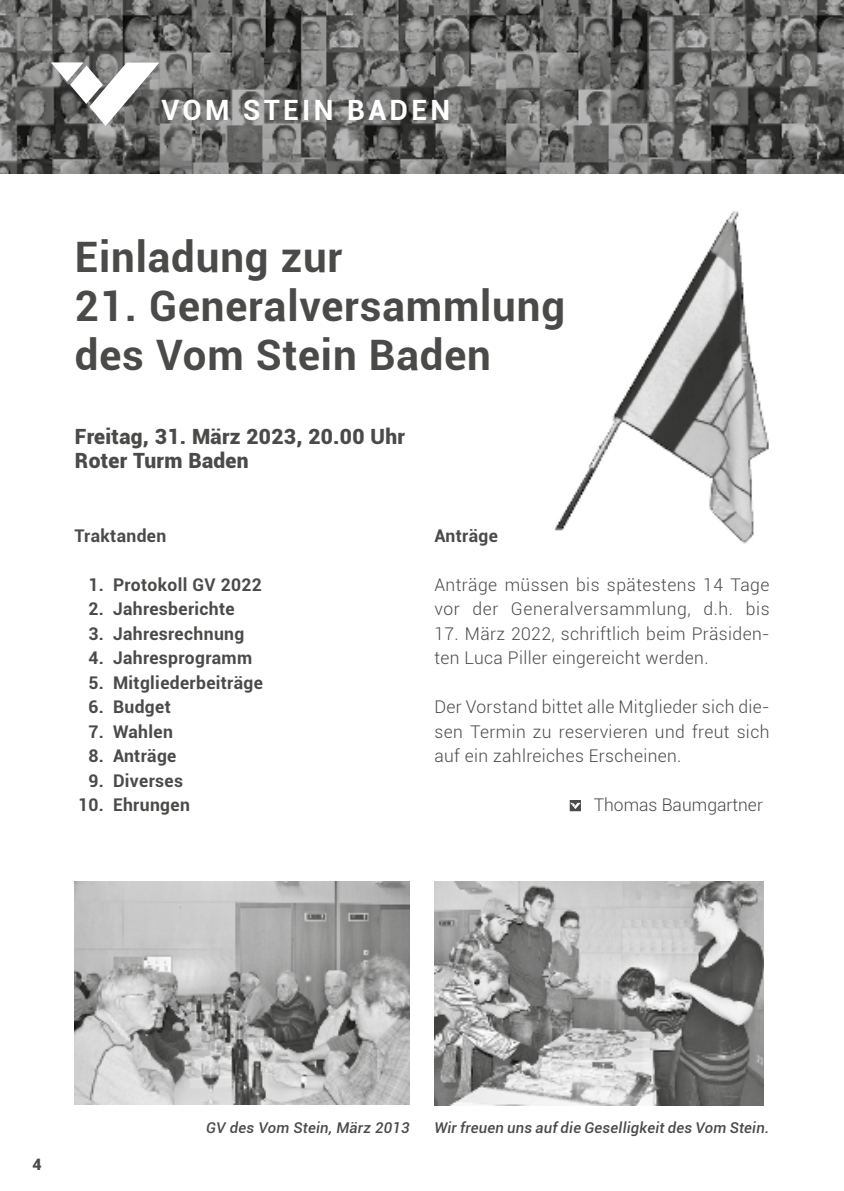
<style>
.page{position:relative;width:844px;height:1191px;background:#fff}
.page>*{position:absolute;margin:0;border:0;box-sizing:border-box;transform-origin:0 0}
.t1{font:700 42px/49px "Roboto";letter-spacing:.02em;color:#4a4a49}
.t2{font:700 28px "Roboto";letter-spacing:.12em;color:#fff}
.t3{font:900 21px/24.5px "Roboto";letter-spacing:.015em;color:#4a4a49}
.t4{font:300 17.5px/24.5px "Roboto";letter-spacing:.02em;color:#4a4a49}
.t5{font:700 17.5px "Roboto";letter-spacing:.02em;color:#4a4a49}
.t6{font:300 17.5px "Roboto";color:#4a4a49}
.t7{font:900 15.75px "Roboto";color:#4a4a49}
.t8{font:italic 500 14.88px "Roboto";letter-spacing:.015em;color:#4a4a49}
</style>
<div class="page">
<img style="left:555px;top:211px;width:214px;height:333px">
<svg style="left:569px;top:800px;width:11px;height:11px"></svg>
<img style="left:75px;top:881px;width:334px;height:223px">
<img style="left:434px;top:881px;width:329px;height:224px">
<img style="left:0;top:0;width:843px;height:174px">
<svg style="left:51px;top:62px;width:108px;height:64px"></svg>
<h2 class="t2" style="left:161px;top:94px;width:290px">VOM STEIN BADEN</h2>
<h1 class="t1" style="left:75px;top:236px;width:269px">Einladung zur</h1>
<h1 class="t1" style="left:75px;top:285px;width:491px">21. Generalversammlung des Vom Stein Baden</h1>
<p class="t3" style="left:75px;top:425px;width:331px">Freitag, 31. März 2023, 20.00 Uhr<br>Roter Turm Baden</p>
<p class="t5" style="left:74px;top:528px;width:93px">Traktanden</p>
<p class="t5" style="left:88px;top:577px;width:175px">1. Protokoll GV 2022</p>
<p class="t5" style="left:88px;top:601px;width:148px">2. Jahresberichte</p>
<p class="t5" style="left:88px;top:626px;width:157px">3. Jahresrechnung</p>
<p class="t5" style="left:88px;top:650px;width:165px">4. Jahresprogramm</p>
<p class="t5" style="left:88px;top:675px;width:176px">5. Mitgliederbeiträge</p>
<p class="t5" style="left:88px;top:699px;width:84px">6. Budget</p>
<p class="t5" style="left:88px;top:724px;width:86px">7. Wahlen</p>
<p class="t5" style="left:88px;top:748px;width:89px">8. Anträge</p>
<p class="t5" style="left:88px;top:773px;width:96px">9. Diverses</p>
<p class="t5" style="left:78px;top:797px;width:113px">10. Ehrungen</p>
<p class="t5" style="left:434px;top:528px;width:65px">Anträge</p>
<p class="t4" style="left:434px;top:573px;width:336px">Anträge müssen bis spätestens 14 Tage vor der Generalversammlung, d.h. bis</p>
<p class="t4" style="left:434px;top:622px;width:336px">17. März 2022, schriftlich beim Präsiden&shy;ten Luca Piller eingereicht werden.</p>
<p class="t4" style="left:434px;top:696px;width:336px;text-align:justify">Der Vorstand bittet alle Mitglieder sich die&shy;sen Termin zu reservieren und freut sich auf ein zahlreiches Erscheinen.</p>
<p class="t6" style="left:593px;top:797px;width:171px">Thomas Baumgartner</p>
<p class="t7" style="left:32px;top:1157px;width:11px">4</p>
<p class="t8" style="left:206px;top:1121px;width:205px">GV des Vom Stein, März 2013</p>
<p class="t8" style="left:434px;top:1121px;width:336px">Wir freuen uns auf die Geselligkeit des Vom Stein.</p>
</div>
